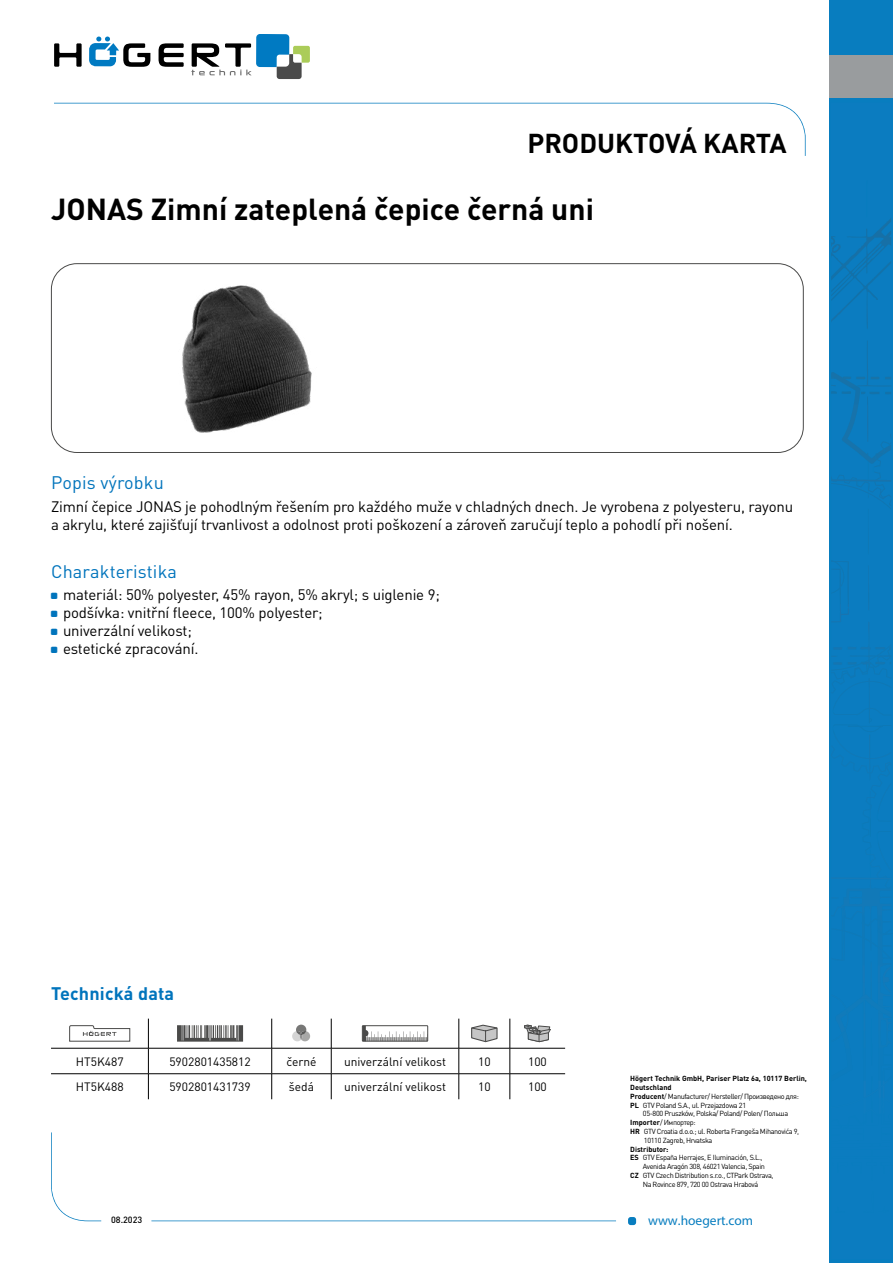
<style>
.page{position:relative;width:893px;height:1263px;background:#fff}
.page>*{position:absolute;margin:0;border:0;box-sizing:border-box;transform-origin:0 0}
.t1{font:700 30px "DIN Pro";color:#000}
.t2{font:700 27px "DIN Pro";color:#000}
.t3{font:18px "DIN Pro";letter-spacing:.01em;color:#0074bc}
.t4{font:700 18px "DIN Pro";letter-spacing:.01em;color:#0074bc}
.t5{font:15px/18px "DIN Pro";letter-spacing:-.01em;color:#000}
.t6{font:13.5px "Myriad Pro";color:#087dbf}
.t7{font:12px "DIN Pro";color:#000}
.t8{font:500 9px "DIN Pro";color:#000}
.t9{font:7.35px "DIN Pro";letter-spacing:-.05em;color:#000}
.t10{font:700 7.35px "DIN Pro";color:#000}
.s1{font-weight:700}
</style>
<div class="page">
<svg style="left:54px;top:43px;width:28px;height:24px"></svg>
<svg style="left:159px;top:43px;width:25px;height:24px"></svg>
<svg style="left:89px;top:37px;width:61px;height:30px"></svg>
<svg style="left:191px;top:34px;width:119px;height:45px"></svg>
<svg style="left:54px;top:103px;width:752px;height:53px"></svg>
<div style="left:628px;top:1217px;width:8px;height:8px;background:#087dbf;border-radius:3px"></div>
<svg style="left:51px;top:1132px;width:565px;height:89px"></svg>
<div style="left:830px;top:0;width:63px;height:1263px;background:#087dbf"></div>
<img style="left:831px;top:273px;width:50px;height:56px">
<img style="left:867px;top:222px;width:24px;height:44px">
<img style="left:831px;top:222px;width:56px;height:42px">
<svg style="left:831px;top:341px;width:60px;height:565px"></svg>
<img style="left:863px;top:906px;width:28px;height:76px">
<img style="left:831px;top:877px;width:60px;height:2px">
<img style="left:848px;top:647px;width:43px;height:3px">
<div style="left:830px;top:56px;width:63px;height:42px;background:#999c9e"></div>
<div style="left:51px;top:263px;width:753px;height:190px;border:1px solid #4a4a49;border-radius:26px"></div>
<hr style="left:51px;top:1048px;width:97px;height:1px;background:#000">
<hr style="left:148px;top:1048px;width:124px;height:1px;background:#000">
<hr style="left:272px;top:1048px;width:59px;height:1px;background:#000">
<hr style="left:331px;top:1048px;width:128px;height:1px;background:#000">
<hr style="left:459px;top:1048px;width:51px;height:1px;background:#000">
<hr style="left:510px;top:1048px;width:55px;height:1px;background:#000">
<hr style="left:51px;top:1073px;width:97px;height:1px;background:#000">
<hr style="left:148px;top:1073px;width:124px;height:1px;background:#000">
<svg style="left:148px;top:1019px;width:1px;height:80px"></svg>
<hr style="left:272px;top:1073px;width:59px;height:1px;background:#000">
<svg style="left:271px;top:1019px;width:1px;height:80px"></svg>
<hr style="left:331px;top:1073px;width:128px;height:1px;background:#000">
<svg style="left:331px;top:1019px;width:1px;height:80px"></svg>
<hr style="left:459px;top:1073px;width:51px;height:1px;background:#000">
<svg style="left:459px;top:1019px;width:1px;height:80px"></svg>
<hr style="left:510px;top:1073px;width:55px;height:1px;background:#000">
<svg style="left:510px;top:1019px;width:1px;height:80px"></svg>
<svg style="left:69px;top:1025px;width:61px;height:17px"></svg>
<svg style="left:177px;top:1025px;width:66px;height:17px"></svg>
<svg style="left:292px;top:1025px;width:18px;height:16px"></svg>
<svg style="left:364px;top:1027px;width:62px;height:13px"></svg>
<div style="left:362px;top:1025px;width:66px;height:17px;border:1px solid #4a4a49"></div>
<svg style="left:471px;top:1025px;width:27px;height:17px"></svg>
<svg style="left:524px;top:1025px;width:27px;height:17px"></svg>
<img style="left:182px;top:285px;width:130px;height:148px">
<h2 class="t2" style="left:528px;top:121px;width:261px">PRODUKTOVÁ KARTA</h2>
<h1 class="t1" style="left:51px;top:184px;width:544px">JONAS Zimní zateplená čepice černá uni</h1>
<h3 class="t3" style="left:51px;top:471px;width:114px">Popis výrobku</h3>
<h3 class="t5" style="left:51px;top:497px;width:744px">Zimní čepice JONAS je pohodlným řešením pro každého muže v chladných dnech. Je vyrobena z polyesteru, rayonu a akrylu, které zajišťují trvanlivost a odolnost proti poškození a zároveň zaručují teplo a pohodlí při nošení.</h3>
<h3 class="t3" style="left:51px;top:559px;width:127px">Charakteristika</h3>
<h3 class="t5" style="left:63px;top:585px;width:378px">materiál: 50% polyester, 45% rayon, 5% akryl; s uiglenie 9; podšívka: vnitřní fleece, 100% polyester;<br>univerzální velikost;<br>estetické zpracování.</h3>
<h3 class="t4" style="left:51px;top:978px;width:125px">Technická data</h3>
<h3 class="t7" style="left:76px;top:1053px;width:49px">HT5K487</h3>
<h3 class="t7" style="left:169px;top:1053px;width:83px">5902801435812</h3>
<h3 class="t7" style="left:286px;top:1053px;width:32px">černé</h3>
<h3 class="t7" style="left:344px;top:1053px;width:103px">univerzální velikost</h3>
<h3 class="t7" style="left:478px;top:1053px;width:14px">10</h3>
<h3 class="t7" style="left:528px;top:1053px;width:20px">100</h3>
<h3 class="t7" style="left:76px;top:1078px;width:49px">HT5K488</h3>
<h3 class="t7" style="left:169px;top:1078px;width:83px">5902801431739</h3>
<h3 class="t7" style="left:289px;top:1078px;width:27px">šedá</h3>
<h3 class="t7" style="left:344px;top:1078px;width:103px">univerzální velikost</h3>
<h3 class="t7" style="left:478px;top:1078px;width:14px">10</h3>
<h3 class="t7" style="left:528px;top:1078px;width:20px">100</h3>
<p class="t10" style="left:630px;top:1072px;width:178px">Högert Technik GmbH, Pariser Platz 6a, 10117 Berlin,</p>
<p class="t10" style="left:630px;top:1081px;width:43px">Deutschland</p>
<p class="t9" style="left:630px;top:1091px;width:170px"><span class="s1">Producent</span>/ Manufacturer/ Hersteller/ Произведено для:</p>
<p class="t9" style="left:630px;top:1100px;width:117px"><span class="s1">PL</span> GTV Poland S.A., ul. Przejazdowa 21</p>
<p class="t9" style="left:643px;top:1109px;width:147px">05-800 Pruszków, Polska/ Poland/ Polen/ Польша</p>
<p class="t9" style="left:630px;top:1117px;width:67px"><span class="s1">Importer</span>/ Импортер:</p>
<p class="t9" style="left:630px;top:1126px;width:171px"><span class="s1">HR</span> GTV Croatia d.o.o.; ul. Roberta Frangeša Mihanovića 9,</p>
<p class="t9" style="left:644px;top:1135px;width:70px">10110 Zagreb, Hrvatska</p>
<p class="t10" style="left:630px;top:1143px;width:40px">Distributor:</p>
<p class="t9" style="left:630px;top:1153px;width:134px"><span class="s1">ES</span> GTV España Herrajes, E Iluminación, S.L.,</p>
<p class="t9" style="left:643px;top:1161px;width:124px">Avenida Aragón 308, 46021 Valencia, Spain</p>
<p class="t9" style="left:630px;top:1170px;width:145px"><span class="s1">CZ</span> GTV Czech Distribution s.r.o., CTPark Ostrava,</p>
<p class="t9" style="left:643px;top:1179px;width:117px">Na Rovince 879, 720 00 Ostrava Hrabová</p>
<p class="t8" style="left:111px;top:1213px;width:33px">08.2023</p>
<h3 class="t6" style="left:648px;top:1212px;width:107px">www.hoegert.com</h3>
</div>
